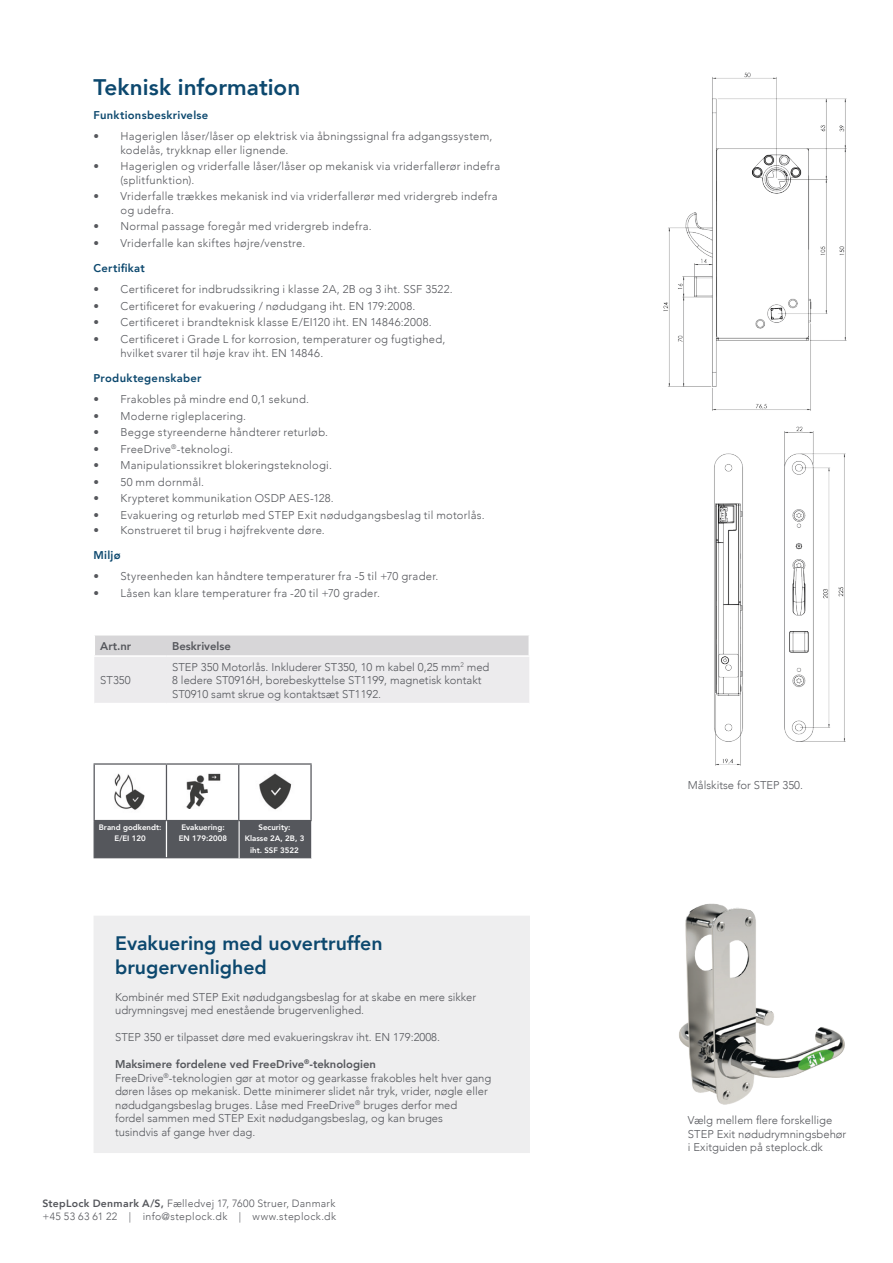
<style>
.page{position:relative;width:893px;height:1263px;background:#fff}
.page>*{position:absolute;margin:0;border:0;box-sizing:border-box;transform-origin:0 0}
.t1{font:800 22.5px "Avenir LT Com";color:#0c486e}
.Mellanrubrik{font:800 19.5px/24px "Avenir LT Com";color:#0c486e}
.Tabell_bröd{font:300 11.25px/13.5px "Avenir LT Com";letter-spacing:.015em;color:#55575c}
.Mellanrubrik-2{font:300 11.25px "Avenir LT Com";color:#55575c}
.Tabell_bröd-2{font:800 11.25px "Avenir LT Com";color:#55575c}
.Fakta_bröd{font:800 11.25px "Avenir LT Com";letter-spacing:.025em;color:#0c486e}
.Adresslimpa{font:300 10.5px "Avenir LT Com";letter-spacing:.03em;color:#55575c}
.Bröd_ui{font:800 7.95px/11.1px "Avenir LT Com";color:#fff;text-align:center}
.s1{font-weight:800}
</style>
<div class="page">
<img style="left:679px;top:903px;width:166px;height:202px">
<svg style="left:94px;top:635px;width:435px;height:68px;background:#e6e5e7"></svg>
<div style="left:94px;top:916px;width:436px;height:237px;background:#eeeeef"></div>
<div style="left:95px;top:821px;width:215px;height:36px;background:#55575c"></div>
<hr style="left:94px;top:763px;width:72px;height:2px;background:#55575c">
<hr style="left:94px;top:765px;width:1px;height:55px;background:#55575c">
<hr style="left:166px;top:763px;width:73px;height:2px;background:#55575c">
<hr style="left:166px;top:765px;width:1px;height:55px;background:#55575c">
<hr style="left:239px;top:763px;width:73px;height:2px;background:#55575c">
<hr style="left:238px;top:765px;width:1px;height:55px;background:#55575c">
<hr style="left:310px;top:765px;width:2px;height:55px;background:#55575c">
<hr style="left:94px;top:820px;width:72px;height:1px;background:#55575c">
<hr style="left:94px;top:821px;width:1px;height:36px;background:#55575c">
<hr style="left:166px;top:820px;width:73px;height:1px;background:#55575c">
<hr style="left:239px;top:820px;width:73px;height:1px;background:#55575c">
<hr style="left:94px;top:857px;width:72px;height:1px;background:#55575c">
<hr style="left:166px;top:857px;width:73px;height:1px;background:#55575c">
<hr style="left:239px;top:857px;width:73px;height:1px;background:#55575c">
<hr style="left:166px;top:821px;width:1px;height:36px;background:#fff">
<hr style="left:238px;top:821px;width:1px;height:36px;background:#55575c">
<hr style="left:310px;top:821px;width:2px;height:36px;background:#55575c">
<img style="left:186px;top:773px;width:35px;height:36px">
<img style="left:114px;top:773px;width:31px;height:37px">
<img style="left:259px;top:773px;width:33px;height:37px">
<hr style="left:311px;top:821px;width:1px;height:37px;background:#fff">
<hr style="left:239px;top:821px;width:1px;height:37px;background:#fff">
<img style="left:663px;top:72px;width:184px;height:339px">
<img style="left:784px;top:426px;width:62px;height:316px">
<img style="left:714px;top:453px;width:29px;height:313px">
<p class="t1" style="left:94px;top:74px;width:208px">Teknisk information</p>
<p class="Fakta_bröd" style="left:94px;top:109px;width:116px">Funktionsbeskrivelse</p>
<p class="Tabell_bröd" style="left:121px;top:130px;width:373px;text-indent:-27px">• Hageriglen låser/låser op elektrisk via åbningssignal fra adgangssystem, kodelås, trykknap eller lignende.</p>
<p class="Tabell_bröd" style="left:121px;top:160px;width:381px;text-indent:-27px">• Hageriglen og vriderfalle låser/låser op mekanisk via vriderfallerør indefra (splitfunktion).</p>
<p class="Tabell_bröd" style="left:121px;top:190px;width:379px;text-indent:-27px">• Vriderfalle trækkes mekanisk ind via vriderfallerør med vridergreb indefra og udefra.</p>
<p class="Tabell_bröd" style="left:94px;top:220px;width:280px">• Normal passage foregår med vridergreb indefra.</p>
<p class="Tabell_bröd" style="left:94px;top:236px;width:213px">• Vriderfalle kan skiftes højre/venstre.</p>
<p class="Fakta_bröd" style="left:94px;top:262px;width:53px">Certifikat</p>
<p class="Tabell_bröd" style="left:94px;top:283px;width:361px">• Certificeret for indbrudssikring i klasse 2A, 2B og 3 iht. SSF 3522.</p>
<p class="Tabell_bröd" style="left:94px;top:299px;width:323px">• Certificeret for evakuering / nødudgang iht. EN 179:2008.</p>
<p class="Tabell_bröd" style="left:94px;top:316px;width:340px">• Certificeret i brandteknisk klasse E/EI120 iht. EN 14846:2008.</p>
<p class="Tabell_bröd" style="left:121px;top:332px;width:326px;text-indent:-27px">• Certificeret i Grade L for korrosion, temperaturer og fugtighed, hvilket svarer til høje krav iht. EN 14846.</p>
<p class="Fakta_bröd" style="left:94px;top:371px;width:109px">Produktegenskaber</p>
<p class="Tabell_bröd" style="left:94px;top:392px;width:217px">• Frakobles på mindre end 0,1 sekund.</p>
<p class="Tabell_bröd" style="left:94px;top:409px;width:154px">• Moderne rigleplacering.</p>
<p class="Tabell_bröd" style="left:94px;top:425px;width:236px">• Begge styreenderne håndterer returløb.</p>
<p class="Tabell_bröd" style="left:94px;top:442px;width:141px">• FreeDrive<sup>®</sup>-teknologi.</p>
<p class="Tabell_bröd" style="left:94px;top:458px;width:240px">• Manipulationssikret blokeringsteknologi.</p>
<p class="Tabell_bröd" style="left:94px;top:475px;width:112px">• 50 mm dornmål.</p>
<p class="Tabell_bröd" style="left:94px;top:491px;width:242px">• Krypteret kommunikation OSDP AES-128.</p>
<p class="Tabell_bröd" style="left:94px;top:508px;width:393px">• Evakuering og returløb med STEP Exit nødudgangsbeslag til motorlås.</p>
<p class="Tabell_bröd" style="left:94px;top:523px;width:233px">• Konstrueret til brug i højfrekvente døre.</p>
<p class="Fakta_bröd" style="left:94px;top:548px;width:29px">Miljø</p>
<p class="Tabell_bröd" style="left:94px;top:569px;width:347px">• Styreenheden kan håndtere temperaturer fra -5 til +70 grader.</p>
<p class="Tabell_bröd" style="left:94px;top:586px;width:288px">• Låsen kan klare temperaturer fra -20 til +70 grader.</p>
<p class="Tabell_bröd-2" style="left:100px;top:639px;width:33px">Art.nr</p>
<p class="Tabell_bröd-2" style="left:172px;top:639px;width:60px">Beskrivelse</p>
<p class="Tabell_bröd" style="left:100px;top:673px;width:32px">ST350</p>
<p class="Tabell_bröd" style="left:172px;top:660px;width:319px">STEP 350 Motorlås. Inkluderer ST350, 10 m kabel 0,25 mm<sup>2</sup> med</p>
<p class="Tabell_bröd" style="left:172px;top:673px;width:311px">8 ledere ST0916H, borebeskyttelse ST1199, magnetisk kontakt</p>
<p class="Tabell_bröd" style="left:172px;top:687px;width:210px">ST0910 samt skrue og kontaktsæt ST1192.</p>
<p class="Bröd_ui" style="left:99px;top:822px;width:64px">Brand godkendt:</p>
<p class="Bröd_ui" style="left:115px;top:833px;width:33px">E/EI 120</p>
<p class="Bröd_ui" style="left:181px;top:822px;width:45px">Evakuering:</p>
<p class="Bröd_ui" style="left:179px;top:833px;width:50px">EN 179:2008</p>
<p class="Bröd_ui" style="left:245px;top:822px;width:61px">Security:<br>Klasse 2A, 2B, 3 iht. SSF 3522</p>
<p class="Mellanrubrik" style="left:115px;top:931px;width:269px">Evakuering med uovertruffen brugervenlighed</p>
<p class="Tabell_bröd" style="left:115px;top:990px;width:363px">Kombinér med STEP Exit nødudgangsbeslag for at skabe en mere sikker</p>
<p class="Tabell_bröd" style="left:115px;top:1003px;width:251px">udrymningsvej med enestående brugervenlighed.</p>
<p class="Tabell_bröd" style="left:115px;top:1030px;width:326px">STEP 350 er tilpasset døre med evakueringskrav iht. EN 179:2008.</p>
<p class="Tabell_bröd-2" style="left:115px;top:1057px;width:262px">Maksimere fordelene ved FreeDrive<sup>®</sup>-teknologien</p>
<p class="Tabell_bröd" style="left:115px;top:1071px;width:378px">FreeDrive<sup>®</sup>-teknologien gør at motor og gearkasse frakobles helt hver gang</p>
<p class="Tabell_bröd" style="left:115px;top:1084px;width:374px">døren låses op mekanisk. Dette minimerer slidet når tryk, vrider, nøgle eller</p>
<p class="Tabell_bröd" style="left:115px;top:1098px;width:344px">nødudgangsbeslag bruges. Låse med FreeDrive<sup>®</sup> bruges derfor med</p>
<p class="Tabell_bröd" style="left:115px;top:1111px;width:329px">fordel sammen med STEP Exit nødudgangsbeslag, og kan bruges</p>
<p class="Tabell_bröd" style="left:115px;top:1125px;width:142px">tusindvis af gange hver dag.</p>
<p class="Adresslimpa" style="left:43px;top:1197px;width:294px"><span class="s1">StepLock Denmark A/S,</span> Fælledvej 17, 7600 Struer, Danmark</p>
<p class="Adresslimpa" style="left:43px;top:1210px;width:295px">+45 53 63 61 22 | info@steplock.dk | www.steplock.dk</p>
<p class="Mellanrubrik-2" style="left:688px;top:778px;width:117px">Målskitse for STEP 350.</p>
<p class="Mellanrubrik-2" style="left:688px;top:1114px;width:146px">Vælg mellem flere forskellige</p>
<p class="Mellanrubrik-2" style="left:688px;top:1127px;width:160px">STEP Exit nødudrymningsbehør</p>
<p class="Mellanrubrik-2" style="left:688px;top:1141px;width:137px">i Exitguiden på steplock.dk</p>
</div>
